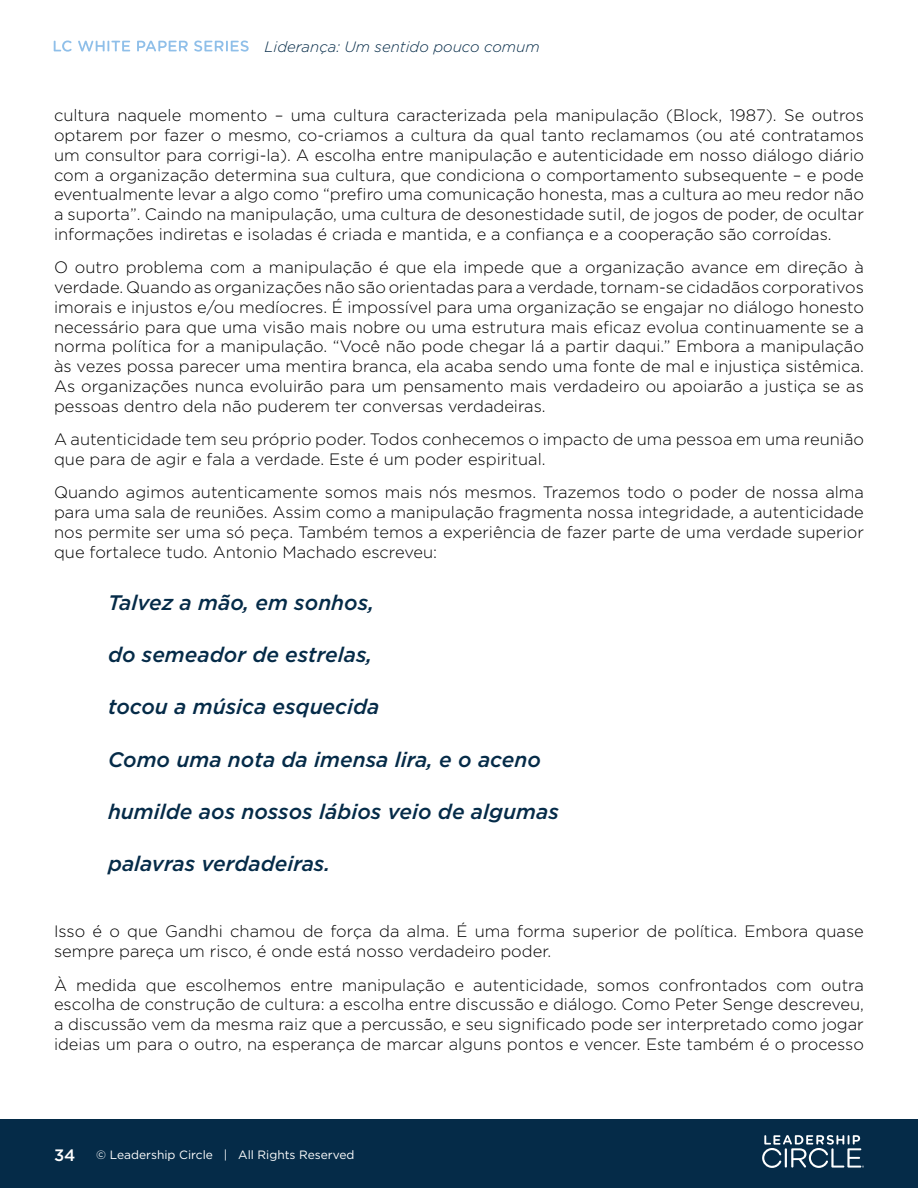
<style>
.page{position:relative;width:918px;height:1188px;background:#fff}
.page>*{position:absolute;margin:0;border:0;box-sizing:border-box;transform-origin:0 0}
.t1{font:italic 500 21px "Gotham";color:#052b48}
.t2{font:300 16.5px/19.8px "Gotham";color:#000;text-align:justify}
.t3{font:500 16.5px "Gotham";color:#fff}
.t4{font:italic 300 15px "Gotham";color:#052b48}
.t5{font:12px "Gotham";color:#fff}
</style>
<div class="page">
<svg style="left:54px;top:41px;width:18px;height:11px"></svg>
<svg style="left:78px;top:41px;width:52px;height:11px"></svg>
<svg style="left:137px;top:41px;width:51px;height:10px"></svg>
<svg style="left:194px;top:41px;width:55px;height:11px"></svg>
<div style="left:0;top:1119px;width:918px;height:69px;background:#052b48"></div>
<svg style="left:762px;top:1135px;width:102px;height:33px"></svg>
<p class="t4" style="left:265px;top:37px;width:277px">Liderança: Um sentido pouco comum</p>
<p class="t2" style="left:54px;top:105px;width:812px">cultura naquele momento – uma cultura caracterizada pela manipulação (Block, 1987). Se outros optarem por fazer o mesmo, co-criamos a cultura da qual tanto reclamamos (ou até contratamos um consultor para corrigi-la). A escolha entre manipulação e autenticidade em nosso diálogo diário com a organização determina sua cultura, que condiciona o comportamento subsequente – e pode eventualmente levar a algo como “prefiro uma comunicação honesta, mas a cultura ao meu redor não a suporta”. Caindo na manipulação, uma cultura de desonestidade sutil, de jogos de poder, de ocultar informações indiretas e isoladas é criada e mantida, e a confiança e a cooperação são corroídas.</p>
<p class="t2" style="left:54px;top:257px;width:812px">O outro problema com a manipulação é que ela impede que a organização avance em direção à verdade. Quando as organizações não são orientadas para a verdade, tornam-se cidadãos corporativos imorais e injustos e/ou medíocres. É impossível para uma organização se engajar no diálogo honesto necessário para que uma visão mais nobre ou uma estrutura mais eficaz evolua continuamente se a norma política for a manipulação. “Você não pode chegar lá a partir daqui.” Embora a manipulação às vezes possa parecer uma mentira branca, ela acaba sendo uma fonte de mal e injustiça sistêmica.<br>As organizações nunca evoluirão para um pensamento mais verdadeiro ou apoiarão a justiça se as pessoas dentro dela não puderem ter conversas verdadeiras.</p>
<p class="t2" style="left:54px;top:429px;width:812px">A autenticidade tem seu próprio poder. Todos conhecemos o impacto de uma pessoa em uma reunião que para de agir e fala a verdade. Este é um poder espiritual.</p>
<p class="t2" style="left:54px;top:482px;width:812px">Quando agimos autenticamente somos mais nós mesmos. Trazemos todo o poder de nossa alma para uma sala de reuniões. Assim como a manipulação fragmenta nossa integridade, a autenticidade nos permite ser uma só peça. Também temos a experiência de fazer parte de uma verdade superior que fortalece tudo. Antonio Machado escreveu:</p>
<p class="t1" style="left:108px;top:589px;width:268px">Talvez a mão, em sonhos,</p>
<p class="t1" style="left:108px;top:641px;width:266px">do semeador de estrelas,</p>
<p class="t1" style="left:108px;top:693px;width:273px">tocou a música esquecida</p>
<p class="t1" style="left:108px;top:745px;width:434px">Como uma nota da imensa lira, e o aceno</p>
<p class="t1" style="left:108px;top:798px;width:452px">humilde aos nossos lábios veio de algumas</p>
<p class="t1" style="left:108px;top:850px;width:224px">palavras verdadeiras.</p>
<p class="t2" style="left:54px;top:921px;width:811px">Isso é o que Gandhi chamou de força da alma. É uma forma superior de política. Embora quase sempre pareça um risco, é onde está nosso verdadeiro poder.</p>
<p class="t2" style="left:54px;top:974px;width:812px">À medida que escolhemos entre manipulação e autenticidade, somos confrontados com outra escolha de construção de cultura: a escolha entre discussão e diálogo. Como Peter Senge descreveu, a discussão vem da mesma raiz que a percussão, e seu significado pode ser interpretado como jogar ideias um para o outro, na esperança de marcar alguns pontos e vencer. Este também é o processo</p>
<p class="t3" style="left:54px;top:1144px;width:23px">34</p>
<p class="t5" style="left:96px;top:1147px;width:260px">© Leadership Circle | All Rights Reserved</p>
</div>
